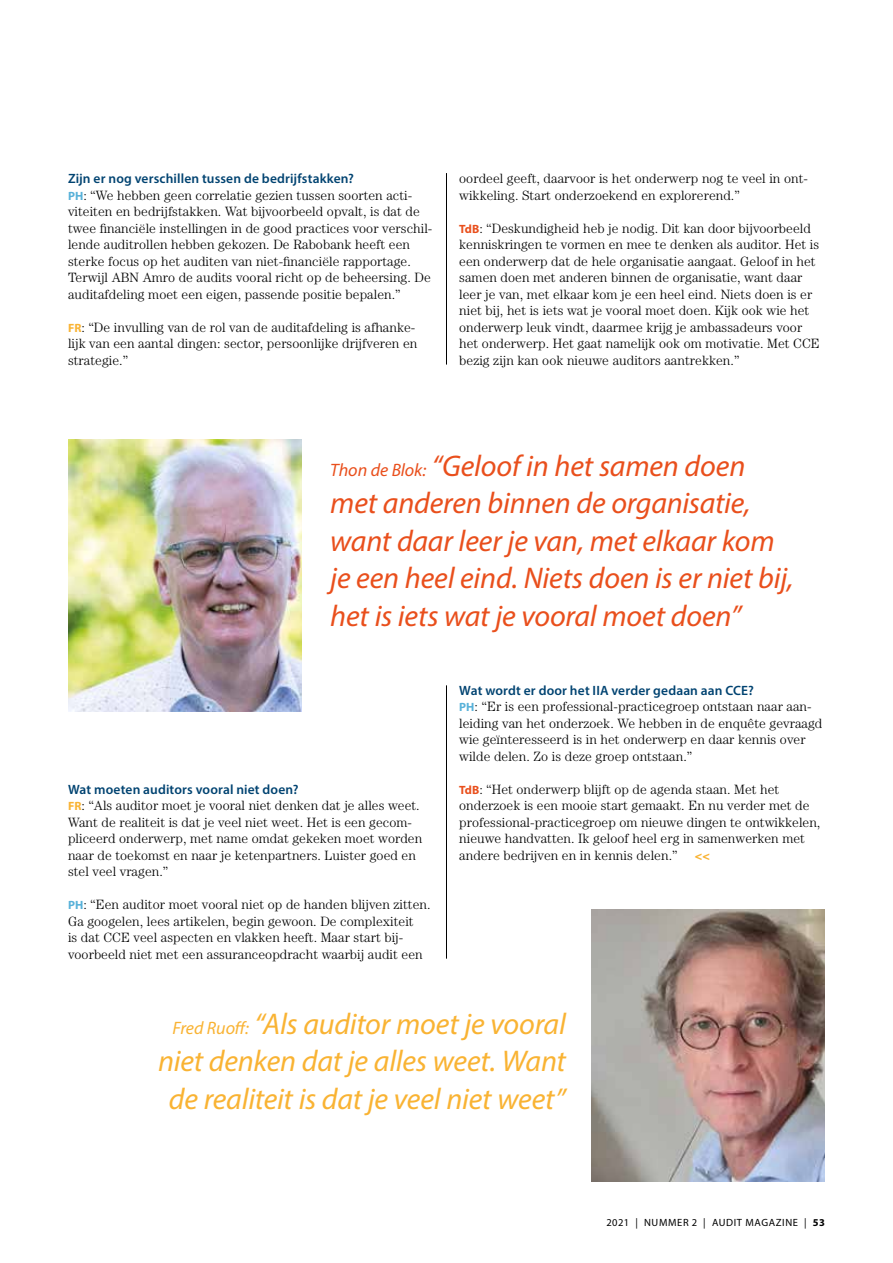
<style>
.page{position:relative;width:893px;height:1263px;background:#fff}
.page>*{position:absolute;margin:0;border:0;box-sizing:border-box;transform-origin:0 0}
.t1{font:italic 30px/37.5px "Myriad Pro";letter-spacing:-.005em;color:#e94f1c}
.t2{font:italic 30px/37.5px "Myriad Pro";letter-spacing:-.005em;color:#f9b333;text-align:center}
.t3{font:300 13.5px/16.5px "Century LT";letter-spacing:.005em;color:#000}
.t4{font:600 13.5px "Myriad Pro";letter-spacing:.01em;color:#004371}
.t5{font:900 13.5px "Century LT";color:#f9b333}
.t6{font:10.5px "Myriad Pro";letter-spacing:.06em;color:#000}
.s1{font-family:"Myriad Pro";font-weight:700;font-size:12px;color:#57b1d9}
.s2{font-family:"Myriad Pro";font-weight:700;font-size:12px;color:#f9b333}
.s3{font-family:"Myriad Pro";font-weight:700;font-size:12px;color:#e94f1c}
.s4{font-size:18px}
.s5{font-weight:700}
</style>
<div class="page">
<img style="left:591px;top:909px;width:234px;height:272px">
<img style="left:68px;top:440px;width:234px;height:272px">
<hr style="left:446px;top:173px;width:1px;height:192px;background:#000">
<hr style="left:446px;top:685px;width:1px;height:274px;background:#000">
<p class="t4" style="left:68px;top:170px;width:287px">Zijn er nog verschillen tussen de bedrijfstakken?</p>
<p class="t3" style="left:68px;top:186px;width:366px"><span class="s1">PH</span>: “We hebben geen correlatie gezien tussen soorten acti&shy;viteiten en bedrijfstakken. Wat bijvoorbeeld opvalt, is dat de twee financiële instellingen in de good practices voor verschil&shy;lende auditrollen hebben gekozen. De Rabobank heeft een sterke focus op het auditen van niet-financiële rapportage.<br>Terwijl ABN Amro de audits vooral richt op de beheersing. De auditafdeling moet een eigen, passende positie bepalen.”</p>
<p class="t3" style="left:68px;top:318px;width:351px"><span class="s2">FR</span>: “De invulling van de rol van de auditafdeling is afhanke&shy;lijk van een aantal dingen: sector, persoonlijke drijfveren en strategie.”</p>
<p class="t3" style="left:459px;top:170px;width:350px">oordeel geeft, daarvoor is het onderwerp nog te veel in ont&shy;wikkeling. Start onderzoekend en explorerend.”</p>
<p class="t3" style="left:459px;top:219px;width:362px"><span class="s3">TdB</span>: “Deskundigheid heb je nodig. Dit kan door bijvoorbeeld kenniskringen te vormen en mee te denken als auditor. Het is een onderwerp dat de hele organisatie aangaat. Geloof in het samen doen met anderen binnen de organisatie, want daar leer je van, met elkaar kom je een heel eind. Niets doen is er niet bij, het is iets wat je vooral moet doen. Kijk ook wie het onderwerp leuk vindt, daarmee krijg je ambassadeurs voor het onderwerp. Het gaat namelijk ook om motivatie. Met CCE bezig zijn kan ook nieuwe auditors aantrekken.”</p>
<h1 class="t1" style="left:330px;top:447px;width:465px"><span class="s4">Thon de Blok:</span> “Geloof in het samen doen met anderen binnen de organisatie, want daar leer je van, met elkaar kom je een heel eind. Niets doen is er niet bij, het is iets wat je vooral moet doen”</h1>
<p class="t4" style="left:68px;top:780px;width:232px">Wat moeten auditors vooral niet doen?</p>
<p class="t3" style="left:68px;top:797px;width:356px"><span class="s2">FR</span>: “Als auditor moet je vooral niet denken dat je alles weet.<br>Want de realiteit is dat je veel niet weet. Het is een gecom&shy;pliceerd onderwerp, met name omdat gekeken moet worden naar de toekomst en naar je ketenpartners. Luister goed en stel veel vragen.”</p>
<p class="t3" style="left:68px;top:896px;width:364px"><span class="s1">PH</span>: “Een auditor moet vooral niet op de handen blijven zitten.<br>Ga googelen, lees artikelen, begin gewoon. De complexiteit<br>is dat CCE veel aspecten en vlakken heeft. Maar start bij&shy;voorbeeld niet met een assuranceopdracht waarbij audit een</p>
<p class="t4" style="left:459px;top:681px;width:296px">Wat wordt er door het IIA verder gedaan aan CCE?</p>
<p class="t3" style="left:459px;top:698px;width:365px"><span class="s1">PH</span>: “Er is een professional-practicegroep ontstaan naar aan&shy;leiding van het onderzoek. We hebben in de enquête gevraagd wie geïnteresseerd is in het onderwerp en daar kennis over wilde delen. Zo is deze groep ontstaan.”</p>
<p class="t3" style="left:459px;top:780px;width:363px"><span class="s3">TdB</span>: “Het onderwerp blijft op de agenda staan. Met het onderzoek is een mooie start gemaakt. En nu verder met de professional-practicegroep om nieuwe dingen te ontwikkelen, nieuwe handvatten. Ik geloof heel erg in samenwerken met andere bedrijven en in kennis delen.”</p>
<p class="t5" style="left:695px;top:847px;width:17px">&lt;&lt;</p>
<h1 class="t2" style="left:158px;top:1005px;width:409px"><span class="s4">Fred Ruoff:</span> “Als auditor moet je vooral niet denken dat je alles weet. Want de realiteit is dat je veel niet weet”</h1>
<p class="t6" style="left:606px;top:1216px;width:220px">2021 | NUMMER 2 | AUDIT MAGAZINE | <span class="s5">53</span></p>
</div>
